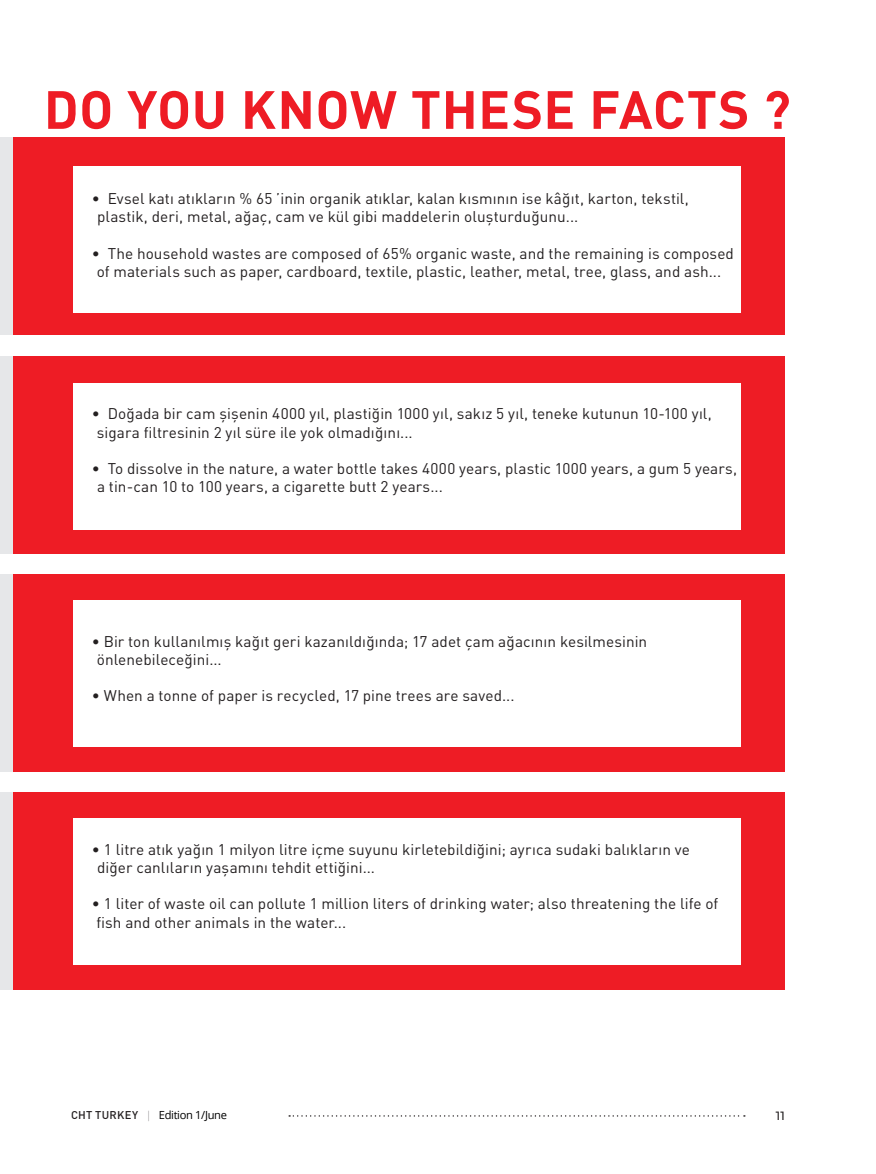
<style>
.page{position:relative;width:876px;height:1174px;background:#fff}
.page>*{position:absolute;margin:0;border:0;box-sizing:border-box;transform-origin:0 0}
.t1{font:700 52.95px "DIN Pro";letter-spacing:.01em;color:#ee1c25}
.t2{font:15.3px/18.1px "DIN Pro";letter-spacing:.005em;color:#231f20}
.t3{font:500 12px "Montserrat Alternates";color:#231f20}
.t4{font:11.1px "Open Sans";letter-spacing:-.03em;color:#000001}
.s1{font-family:"DIN Pro";font-weight:500;color:#231f20}
.s2{font-family:"Montserrat Alternates";font-weight:100;color:#231f20}
</style>
<div class="page">
<div style="left:0;top:138px;width:14px;height:197px;background:#e6e7e9"></div>
<div style="left:0;top:356px;width:14px;height:197px;background:#e6e7e9"></div>
<div style="left:0;top:574px;width:14px;height:197px;background:#e6e7e9"></div>
<div style="left:0;top:792px;width:14px;height:197px;background:#e6e7e9"></div>
<div style="left:14px;top:138px;width:771px;height:197px;background:#ee1c25"></div>
<div style="left:14px;top:356px;width:771px;height:197px;background:#ee1c25"></div>
<div style="left:14px;top:574px;width:771px;height:197px;background:#ee1c25"></div>
<div style="left:14px;top:792px;width:771px;height:197px;background:#ee1c25"></div>
<div style="left:73px;top:818px;width:668px;height:146px;background:#fff"></div>
<div style="left:73px;top:600px;width:668px;height:146px;background:#fff"></div>
<div style="left:73px;top:383px;width:668px;height:146px;background:#fff"></div>
<div style="left:73px;top:166px;width:668px;height:146px;background:#fff"></div>
<svg style="left:289px;top:1115px;width:456px;height:1px"></svg>
<h1 class="t1" style="left:44px;top:74px;width:748px">DO YOU KNOW THESE FACTS ?</h1>
<p class="t2" style="left:92px;top:189px;width:598px">• Evsel katı atıkların % 65 ’inin organik atıklar, kalan kısmının ise kâğıt, karton, tekstil,</p>
<p class="t2" style="left:97px;top:207px;width:483px">plastik, deri, metal, ağaç, cam ve kül gibi maddelerin oluşturduğunu...</p>
<p class="t2" style="left:92px;top:243px;width:644px;text-align:center">• The household wastes are composed of 65% organic waste, and the remaining is composed of materials such as paper, cardboard, textile, plastic, leather, metal, tree, glass, and ash...</p>
<p class="t2" style="left:97px;top:404px;width:616px;text-indent:-5px">• Doğada bir cam şişenin 4000 yıl, plastiğin 1000 yıl, sakız 5 yıl, teneke kutunun 10-100 yıl, sigara filtresinin 2 yıl süre ile yok olmadığını...</p>
<p class="t2" style="left:97px;top:458px;width:642px;text-indent:-5px">• To dissolve in the nature, a water bottle takes 4000 years, plastic 1000 years, a gum 5 years, a tin-can 10 to 100 years, a cigarette butt 2 years...</p>
<p class="t2" style="left:92px;top:632px;width:557px">• Bir ton kullanılmış kağıt geri kazanıldığında; 17 adet çam ağacının kesilmesinin</p>
<p class="t2" style="left:97px;top:650px;width:126px">önlenebileceğini...</p>
<p class="t2" style="left:92px;top:686px;width:424px">• When a tonne of paper is recycled, 17 pine trees are saved...</p>
<p class="t2" style="left:92px;top:839px;width:600px">• 1 litre atık yağın 1 milyon litre içme suyunu kirletebildiğini; ayrıca sudaki balıkların ve</p>
<p class="t2" style="left:97px;top:858px;width:280px">diğer canlıların yaşamını tehdit ettiğini...</p>
<p class="t2" style="left:96px;top:894px;width:623px;text-indent:-5px">• 1 liter of waste oil can pollute 1 million liters of drinking water; also threatening the life of fish and other animals in the water...</p>
<p class="t4" style="left:71px;top:1107px;width:157px"><span class="s1">CHT TURKEY</span> <span class="s2">|</span> Edition 1/June</p>
<p class="t3" style="left:776px;top:1107px;width:10px">11</p>
</div>
